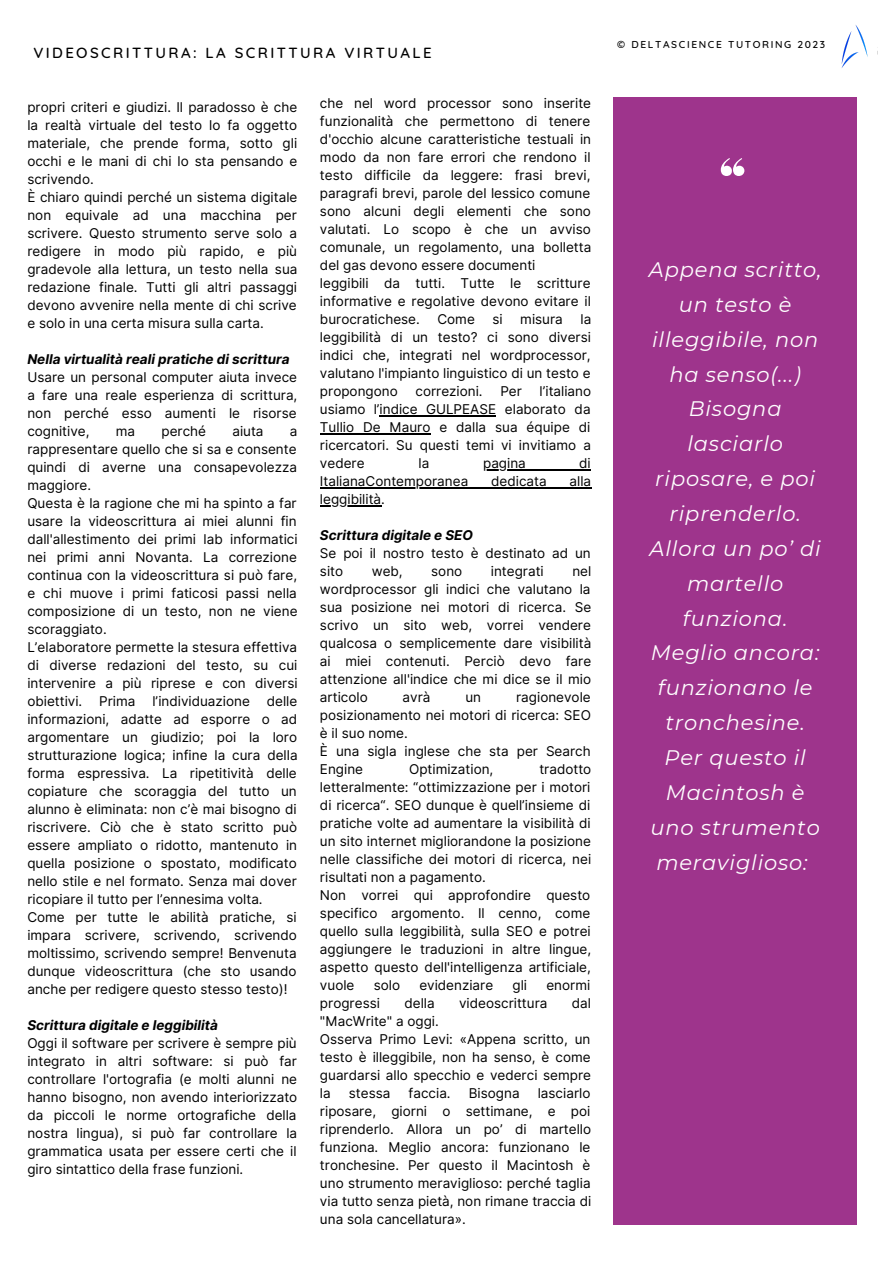
<style>
.page{position:relative;width:893px;height:1264px;background:#fff}
.page>*{position:absolute;margin:0;border:0;box-sizing:border-box;transform-origin:0 0}
.t1{font:italic 21px/34.8px "Montserrat";letter-spacing:.04em;color:#fff;text-align:center}
.t2{font:500 15px "Quicksand";letter-spacing:.16em;color:#000}
.t3{font:13.5px/18px "Inter";color:#000;text-align:justify}
.t4{font:italic 700 13.5px "Inter";color:#000}
.t5{font:500 10.2px "Quicksand";letter-spacing:.16em;color:#000}
</style>
<div class="page">
<div style="left:613px;top:98px;width:243px;height:1126px;background:#9e348c"></div>
<svg style="left:720px;top:158px;width:24px;height:17px"></svg>
<img style="left:841px;top:25px;width:27px;height:43px">
<hr style="left:379px;top:415px;width:117px;height:1px;background:#000">
<hr style="left:320px;top:433px;width:110px;height:1px;background:#000">
<hr style="left:483px;top:469px;width:107px;height:1px;background:#000">
<hr style="left:320px;top:487px;width:271px;height:1px;background:#000">
<hr style="left:320px;top:505px;width:61px;height:1px;background:#000">
<p class="t2" style="left:33px;top:43px;width:400px">VIDEOSCRITTURA: LA SCRITTURA VIRTUALE</p>
<p class="t3" style="left:27px;top:98px;width:271px">propri criteri e giudizi. Il paradosso è che la realtà virtuale del testo lo fa oggetto materiale, che prende forma, sotto gli occhi e le mani di chi lo sta pensando e scrivendo.</p>
<p class="t3" style="left:27px;top:188px;width:271px">È chiaro quindi perché un sistema digitale non equivale ad una macchina per scrivere. Questo strumento serve solo a redigere in modo più rapido, e più gradevole alla lettura, un testo nella sua redazione finale. Tutti gli altri passaggi devono avvenire nella mente di chi scrive e solo in una certa misura sulla carta.</p>
<p class="t4" style="left:27px;top:351px;width:264px">Nella virtualità reali pratiche di scrittura</p>
<p class="t3" style="left:27px;top:368px;width:271px">Usare un personal computer aiuta invece a fare una reale esperienza di scrittura, non perché esso aumenti le risorse cognitive,</p>
<p class="t3" style="left:116px;top:422px;width:21px">ma</p>
<p class="t3" style="left:161px;top:422px;width:46px">perché</p>
<p class="t3" style="left:232px;top:422px;width:33px">aiuta</p>
<p class="t3" style="left:27px;top:422px;width:271px;text-indent:262px">a rappresentare quello che si sa e consente quindi di averne una consapevolezza maggiore.</p>
<p class="t3" style="left:27px;top:494px;width:272px">Questa è la ragione che mi ha spinto a far usare la videoscrittura ai miei alunni fin dall'allestimento dei primi lab informatici nei primi anni Novanta. La correzione continua con la videoscrittura si può fare, e chi muove i primi faticosi passi nella composizione di un testo, non ne viene scoraggiato.</p>
<p class="t3" style="left:27px;top:638px;width:272px">L’elaboratore permette la stesura effettiva di diverse redazioni del testo, su cui intervenire a più riprese e con diversi obiettivi.</p>
<p class="t3" style="left:99px;top:692px;width:38px">Prima</p>
<p class="t3" style="left:152px;top:692px;width:99px">l’individuazione</p>
<p class="t3" style="left:27px;top:692px;width:272px;text-indent:239px">delle informazioni, adatte ad esporre o ad argomentare un giudizio; poi la loro strutturazione logica; infine la cura della forma espressiva. La ripetitività delle copiature che scoraggia del tutto un alunno è eliminata: non c’è mai bisogno di riscrivere. Ciò che è stato scritto può essere ampliato o ridotto, mantenuto in quella posizione o spostato, modificato nello stile e nel formato. Senza mai dover ricopiare il tutto per l’ennesima volta.</p>
<p class="t3" style="left:27px;top:907px;width:271px">Come per tutte le abilità pratiche, si impara scrivere, scrivendo, scrivendo moltissimo, scrivendo sempre! Benvenuta dunque videoscrittura (che sto usando anche per redigere questo stesso testo)!</p>
<p class="t4" style="left:27px;top:1016px;width:192px">Scrittura digitale e leggibilità</p>
<p class="t3" style="left:27px;top:1033px;width:271px">Oggi il software per scrivere è sempre più integrato in altri software: si può far controllare l'ortografia (e molti alunni ne hanno bisogno, non avendo interiorizzato da piccoli le norme ortografiche della nostra lingua), si può far controllare la grammatica usata per essere certi che il giro sintattico della frase funzioni.</p>
<p class="t3" style="left:320px;top:94px;width:273px">che nel word processor sono inserite funzionalità che permettono di tenere d'occhio alcune caratteristiche testuali in modo da non fare errori che rendono il testo difficile da leggere: frasi brevi, paragrafi brevi, parole del lessico comune sono alcuni degli elementi che sono valutati. Lo scopo è che un avviso comunale, un regolamento, una bolletta del gas devono essere documenti</p>
<p class="t3" style="left:320px;top:274px;width:272px">leggibili da tutti. Tutte le scritture informative e regolative devono evitare il burocratichese.</p>
<p class="t3" style="left:437px;top:310px;width:39px">Come</p>
<p class="t3" style="left:492px;top:310px;width:12px">si</p>
<p class="t3" style="left:520px;top:310px;width:44px">misura</p>
<p class="t3" style="left:320px;top:310px;width:273px;text-indent:260px">la leggibilità di un testo? ci sono diversi indici che, integrati nel wordprocessor, valutano l'impianto linguistico di un testo e propongono</p>
<p class="t3" style="left:320px;top:382px;width:273px;text-indent:220px">l’italiano usiamo l’indice GULPEASE elaborato da Tullio De Mauro e dalla sua équipe di ricercatori. Su questi temi vi invitiamo a vedere</p>
<p class="t3" style="left:415px;top:382px;width:69px">correzioni.</p>
<p class="t3" style="left:500px;top:382px;width:23px">Per</p>
<p class="t3" style="left:418px;top:454px;width:12px">la</p>
<p class="t3" style="left:483px;top:454px;width:44px">pagina</p>
<p class="t3" style="left:579px;top:454px;width:13px">di</p>
<p class="t3" style="left:320px;top:472px;width:150px">ItalianaContemporanea</p>
<p class="t3" style="left:491px;top:472px;width:57px">dedicata</p>
<p class="t3" style="left:569px;top:472px;width:23px">alla</p>
<p class="t3" style="left:320px;top:490px;width:66px">leggibilità.</p>
<p class="t4" style="left:320px;top:527px;width:155px">Scrittura digitale e SEO</p>
<p class="t3" style="left:320px;top:544px;width:272px">Se poi il nostro testo è destinato ad un sito</p>
<p class="t3" style="left:372px;top:562px;width:32px">web,</p>
<p class="t3" style="left:431px;top:562px;width:33px">sono</p>
<p class="t3" style="left:491px;top:562px;width:54px">integrati</p>
<p class="t3" style="left:320px;top:562px;width:273px;text-indent:252px">nel wordprocessor gli indici che valutano la sua posizione nei motori di ricerca. Se scrivo un sito web, vorrei vendere qualcosa o semplicemente dare visibilità ai miei contenuti. Perciò devo fare attenzione all'indice che mi dice se il mio articolo</p>
<p class="t3" style="left:402px;top:688px;width:29px">avrà</p>
<p class="t3" style="left:465px;top:688px;width:17px">un</p>
<p class="t3" style="left:320px;top:688px;width:272px;text-indent:196px">ragionevole posizionamento nei motori di ricerca: SEO è il suo nome.</p>
<p class="t3" style="left:320px;top:742px;width:272px">È una sigla inglese che sta per Search<br>Engine</p>
<p class="t3" style="left:409px;top:760px;width:86px">Optimization,</p>
<p class="t3" style="left:320px;top:760px;width:273px;text-indent:219px">tradotto letteralmente: “ottimizzazione per i motori di ricerca“. SEO dunque è quell’insieme di pratiche volte ad aumentare la visibilità di un sito internet migliorandone la posizione nelle classifiche dei motori di ricerca, nei risultati non a pagamento.</p>
<p class="t3" style="left:320px;top:886px;width:273px">Non vorrei qui approfondire questo specifico argomento. Il cenno, come quello sulla leggibilità, sulla SEO e potrei aggiungere le traduzioni in altre lingue, aspetto questo dell'intelligenza artificiale, vuole</p>
<p class="t3" style="left:373px;top:976px;width:28px">solo</p>
<p class="t3" style="left:419px;top:976px;width:75px">evidenziare</p>
<p class="t3" style="left:512px;top:976px;width:16px">gli</p>
<p class="t3" style="left:546px;top:976px;width:45px">enormi</p>
<p class="t3" style="left:320px;top:993px;width:61px">progressi</p>
<p class="t3" style="left:404px;top:993px;width:32px">della</p>
<p class="t3" style="left:459px;top:993px;width:90px">videoscrittura</p>
<p class="t3" style="left:572px;top:993px;width:21px">dal</p>
<p class="t3" style="left:320px;top:1011px;width:120px">"MacWrite" a oggi.</p>
<p class="t3" style="left:320px;top:1029px;width:272px">Osserva Primo Levi: «Appena scritto, un testo è illeggibile, non ha senso, è come guardarsi allo specchio e vederci sempre la</p>
<p class="t3" style="left:349px;top:1083px;width:43px">stessa</p>
<p class="t3" style="left:408px;top:1083px;width:44px">faccia.</p>
<p class="t3" style="left:469px;top:1083px;width:52px">Bisogna</p>
<p class="t3" style="left:320px;top:1083px;width:273px;text-indent:218px">lasciarlo riposare, giorni o settimane, e poi riprenderlo. Allora un po’ di martello funziona. Meglio ancora: funzionano le tronchesine. Per questo il Macintosh è uno strumento meraviglioso: perché taglia via tutto senza pietà, non rimane traccia di una sola cancellatura».</p>
<p class="t5" style="left:617px;top:38px;width:209px">© DELTASCIENCE TUTORING 2023</p>
<p class="t1" style="left:648px;top:252px;width:174px">Appena scritto, un testo è illeggibile, non ha senso(...)<br>Bisogna lasciarlo riposare, e poi riprenderlo.<br>Allora un po’ di martello funziona.<br>Meglio ancora: funzionano le tronchesine.<br>Per questo il<br>Macintosh è uno strumento meraviglioso:</p>
</div>
